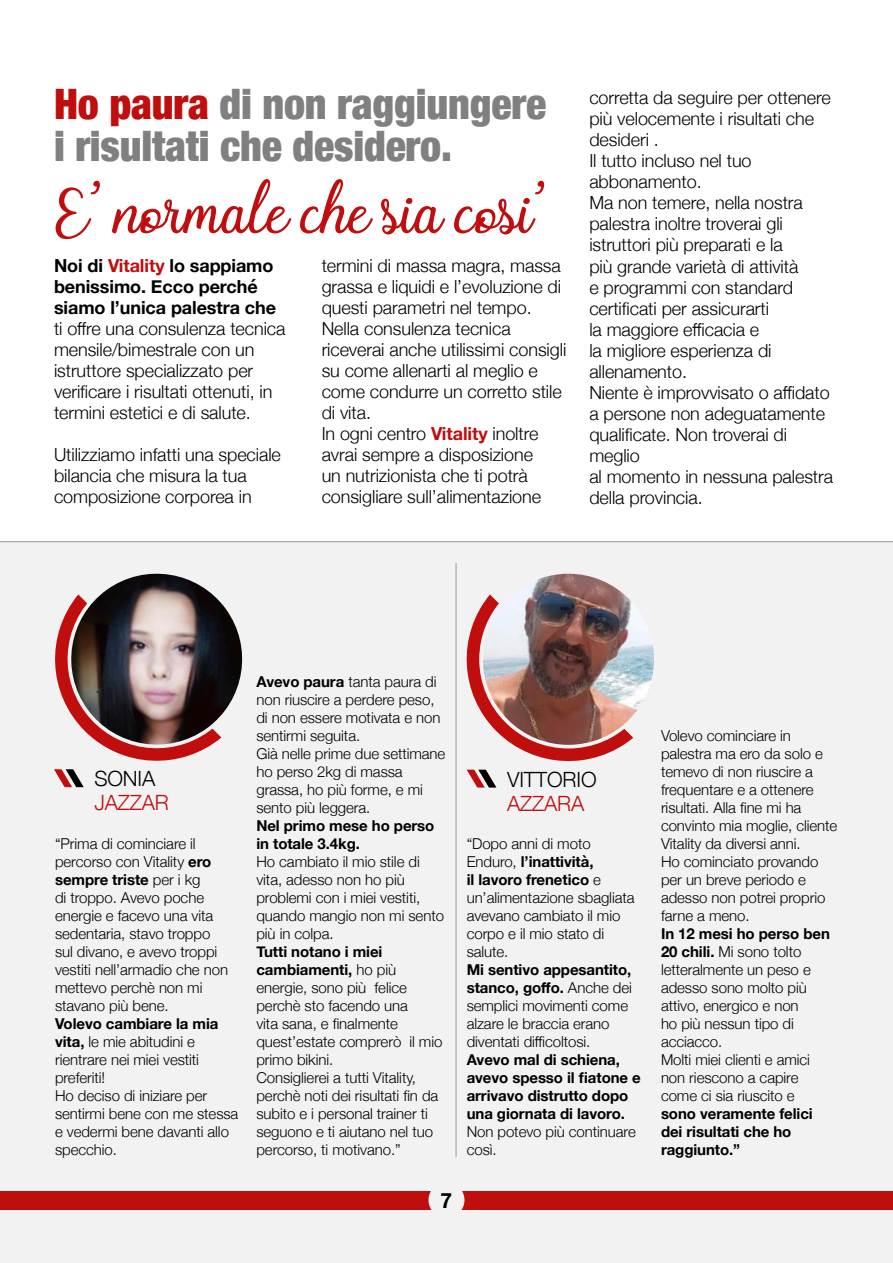
<style>
.page{position:relative;width:893px;height:1263px;background:#fff}
.page>*{position:absolute;margin:0;border:0;box-sizing:border-box;transform-origin:0 0}
.t1{font:52.5px "Charline";letter-spacing:-.01em;color:#c00d0e}
.t2{font:900 condensed 42px/42px "Helvetica Neue";letter-spacing:-.005em;color:#808080}
.t3{font:300 21px "Helvetica Neue";letter-spacing:-.005em;color:#000}
.t4{font:300 21px "Helvetica Neue";letter-spacing:-.005em;color:#c00d0e}
.t5{font:700 21px "Helvetica Neue";color:#000}
.t6{font:300 18px/21px "Helvetica Neue";letter-spacing:-.005em;color:#000}
.t7{font:700 18px/21px "Helvetica Neue";letter-spacing:-.005em;color:#000}
.t8{font:300 15px/18px "Helvetica Neue";letter-spacing:-.005em;color:#000}
.t9{font:700 15px/18px "Helvetica Neue";letter-spacing:-.005em;color:#000}
.s1{color:#c00d0e}
.s2{font-weight:700;color:#c00d0e}
.s3{font-weight:700}
</style>
<div class="page">
<div style="left:0;top:541px;width:893px;height:722px;background:#f2f2f2"></div>
<div style="left:0;top:1191px;width:893px;height:18px;background:#c00d0e"></div>
<div style="left:428px;top:1182px;width:36px;height:36px;background:#f2f2f2;border-radius:50%"></div>
<img style="left:54px;top:573px;width:189px;height:214px">
<hr style="left:0;top:541px;width:893px;height:1px;background:#999">
<img style="left:481px;top:572px;width:175px;height:175px;border-radius:87px">
<img style="left:466px;top:594px;width:167px;height:193px">
<hr style="left:456px;top:563px;width:1px;height:594px;background:#999">
<h2 class="t2" style="left:54px;top:81px;width:494px"><span class="s1">Ho paura</span> di non raggiungere i risultati che desidero.</h2>
<h1 class="t1" style="left:54px;top:185px;width:495px">E’ normale che sia cosi’</h1>
<p class="t7" style="left:54px;top:256px;width:223px">Noi di <span class="s1">Vitality</span> lo sappiamo benissimo. Ecco perché siamo l’unica palestra che</p>
<p class="t6" style="left:54px;top:317px;width:233px">ti offre una consulenza tecnica mensile/bimestrale con un istruttore specializzato per verificare i risultati ottenuti, in termini estetici e di salute.</p>
<p class="t6" style="left:54px;top:443px;width:228px">Utilizziamo infatti una speciale bilancia che misura la tua composizione corporea in</p>
<p class="t6" style="left:322px;top:254px;width:246px">termini di massa magra, massa grassa e liquidi e l’evoluzione di questi parametri nel tempo.<br>Nella consulenza tecnica riceverai anche utilissimi consigli su come allenarti al meglio e come condurre un corretto stile di vita.<br>In ogni centro <span class="s2">Vitality</span> inoltre avrai sempre a disposizione<br>un nutrizionista che ti potrà consigliare sull’alimentazione</p>
<p class="t6" style="left:589px;top:86px;width:245px">corretta da seguire per ottenere più velocemente i risultati che desideri .<br>Il tutto incluso nel tuo abbonamento.<br>Ma non temere, nella nostra palestra inoltre troverai gli istruttori più preparati e la<br>più grande varietà di attività<br>e programmi con standard certificati per assicurarti<br>la maggiore efficacia e<br>la migliore esperienza di allenamento.<br>Niente è improvvisato o affidato a persone non adeguatamente qualificate. Non troverai di meglio<br>al momento in nessuna palestra della provincia.</p>
<h3 class="t3" style="left:94px;top:762px;width:63px">SONIA</h3>
<h3 class="t4" style="left:94px;top:786px;width:76px">JAZZAR</h3>
<p class="t8" style="left:55px;top:834px;width:175px">“Prima di cominciare il percorso con Vitality <span class="s3">ero sempre triste</span> per i kg<br>di troppo. Avevo poche energie e facevo una vita sedentaria, stavo troppo sul divano, e avevo troppi vestiti nell’armadio che non mettevo perchè non mi stavano più bene.</p>
<p class="t8" style="left:55px;top:1014px;width:185px"><span class="s3">Volevo cambiare la mia vita,</span> le mie abitudini e rientrare nei miei vestiti preferiti!<br>Ho deciso di iniziare per sentirmi bene con me stessa e vedermi bene davanti allo specchio.</p>
<p class="t8" style="left:256px;top:672px;width:190px"><span class="s3">Avevo paura</span> tanta paura di non riuscire a perdere peso, di non essere motivata e non sentirmi seguita.<br>Già nelle prime due settimane ho perso 2kg di massa grassa, ho più forme, e mi sento più leggera.</p>
<p class="t9" style="left:256px;top:817px;width:180px">Nel primo mese ho perso in totale 3.4kg.</p>
<p class="t8" style="left:256px;top:852px;width:189px">Ho cambiato il mio stile di vita, adesso non ho più problemi con i miei vestiti, quando mangio non mi sento più in colpa.</p>
<p class="t8" style="left:256px;top:942px;width:187px"><span class="s3">Tutti notano i miei cambiamenti,</span> ho più energie, sono più felice perchè sto facendo una<br>vita sana, e finalmente quest’estate comprerò il mio primo bikini.<br>Consiglierei a tutti Vitality, perchè noti dei risultati fin da subito e i personal trainer ti seguono e ti aiutano nel tuo percorso, ti motivano.”</p>
<h3 class="t5" style="left:441px;top:1184px;width:13px">7</h3>
<h3 class="t3" style="left:507px;top:762px;width:91px">VITTORIO</h3>
<h3 class="t4" style="left:507px;top:786px;width:79px">AZZARA</h3>
<p class="t8" style="left:467px;top:834px;width:169px">“Dopo anni di moto<br>Enduro, <span class="s3">l’inattività,<br>il lavoro frenetico</span> e un’alimentazione sbagliata avevano cambiato il mio corpo e il mio stato di salute.</p>
<p class="t8" style="left:467px;top:960px;width:167px"><span class="s3">Mi sentivo appesantito, stanco, goffo.</span> Anche dei semplici movimenti come alzare le braccia erano diventati difficoltosi.</p>
<p class="t9" style="left:467px;top:1051px;width:176px">Avevo mal di schiena, avevo spesso il fiatone e arrivavo distrutto dopo una giornata di lavoro.</p>
<p class="t8" style="left:467px;top:1122px;width:171px">Non potevo più continuare così.</p>
<p class="t8" style="left:661px;top:726px;width:178px">Volevo cominciare in palestra ma ero da solo e temevo di non riuscire a frequentare e a ottenere risultati. Alla fine mi ha convinto mia moglie, cliente<br>Vitality da diversi anni.<br>Ho cominciato provando per un breve periodo e adesso non potrei proprio farne a meno.</p>
<p class="t8" style="left:661px;top:924px;width:170px"><span class="s3">In 12 mesi ho perso ben<br>20 chili.</span> Mi sono tolto letteralmente un peso e adesso sono molto più attivo, energico e non<br>ho più nessun tipo di acciacco.<br>Molti miei clienti e amici non riescono a capire come ci sia riuscito e</p>
<p class="t9" style="left:661px;top:1105px;width:153px">sono veramente felici dei risultati che ho raggiunto.”</p>
</div>
